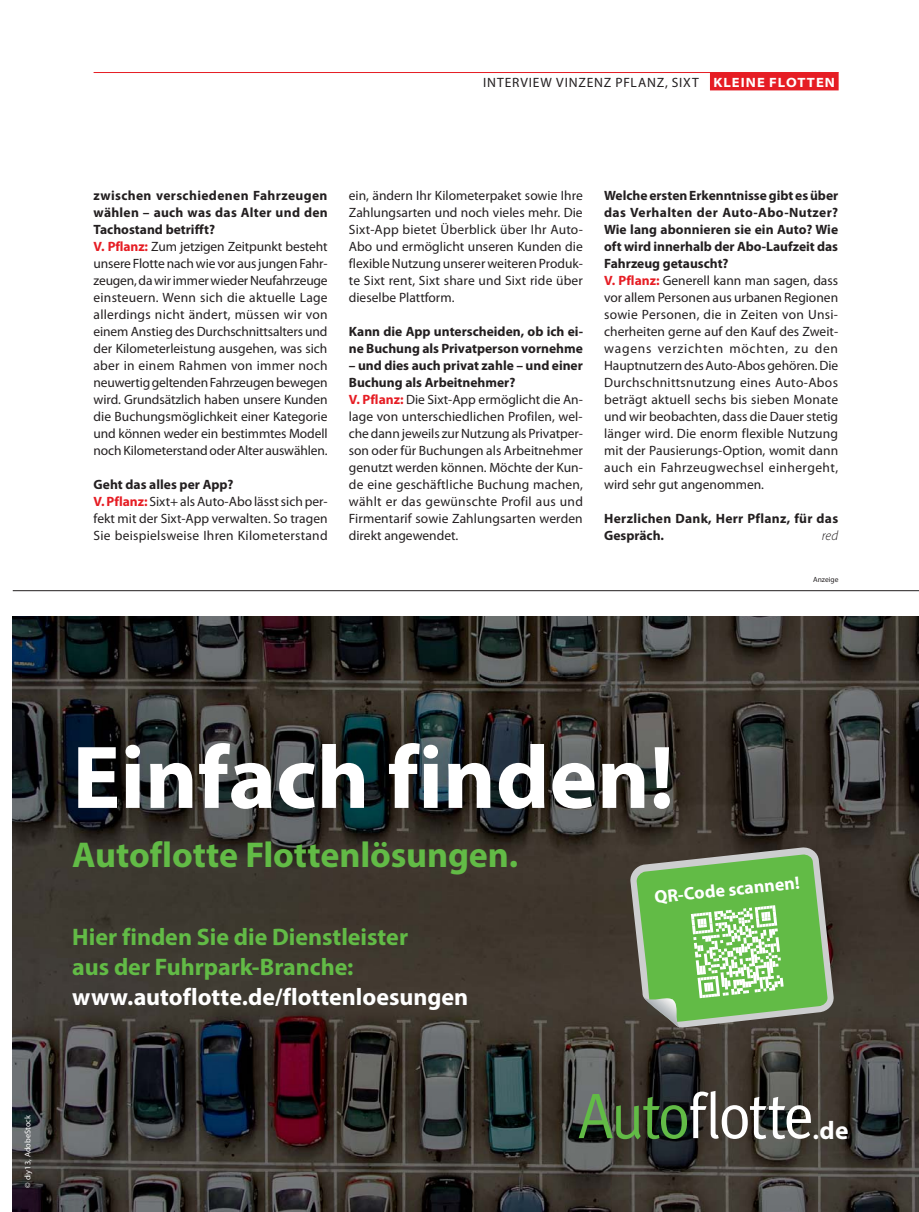
<style>
.page{position:relative;width:919px;height:1212px;background:#fff}
.page>*{position:absolute;margin:0;border:0;box-sizing:border-box;transform-origin:0 0}
.t1{font:700 90px "Myriad Pro";color:#fff}
.t2{font:700 36px "Myriad Pro";letter-spacing:-.005em;color:#62bb46}
.t3{font:700 25.5px "Myriad Pro";color:#fff}
.t4{font:700 24px/30px "Myriad Pro";color:#62bb46}
.t5{font:700 24px "Myriad Pro";color:#fff}
.t6{font:700 18px "Myriad Pro";color:#fff}
.t7{font:13.5px/17px "Myriad Pro";color:#231f20}
.t8{font:700 13.5px/17px "Myriad Pro";color:#231f20}
.t9{font:700 13.5px/17px "Myriad Pro";letter-spacing:.02em;color:#231f20}
.t10{font:13.5px "Myriad Pro";letter-spacing:.06em;color:#231f20}
.t11{font:italic 300 13.5px "Myriad Pro";color:#231f20}
.t12{font:8.25px "Myriad Pro";letter-spacing:.01em;color:#fff}
.t13{font:7.5px "Myriad Pro";color:#231f20}
.s1{font-weight:700;font-stretch:semi-expanded;color:#fff}
.s2{font-weight:700}
.s3{font-weight:700;color:#e61d24}
</style>
<div class="page">
<div style="left:710px;top:72px;width:128px;height:18px;background:#e61d24"></div>
<hr style="left:94px;top:72px;width:744px;height:1px;background:#e61d24">
<hr style="left:13px;top:590px;width:905px;height:1px;background:#231f20">
<img style="left:13px;top:617px;width:905px;height:595px">
<svg style="left:629px;top:847px;width:205px;height:181px;background:#77ac63"></svg>
<svg style="left:578px;top:1091px;width:232px;height:48px;background:#5a6553"></svg>
<p class="t10" style="left:483px;top:78px;width:353px">INTERVIEW VINZENZ PFLANZ, SIXT <span class="s1">KLEINE FLOTTEN</span></p>
<p class="t7" style="left:94px;top:188px;width:235px"><span class="s2">zwischen verschiedenen Fahrzeugen wählen – auch was das Alter und den Tachostand betrifft?<br></span><span class="s3">V. Pflanz:</span> Zum jetzigen Zeitpunkt besteht unsere Flotte nach wie vor aus jungen Fahr&shy;zeugen, da wir immer wieder Neufahrzeuge einsteuern. Wenn sich die aktuelle Lage allerdings nicht ändert, müssen wir von einem Anstieg des Durchschnittsalters und der Kilometerleistung ausgehen, was sich aber in einem Rahmen von immer noch neuwertig geltenden Fahrzeugen bewegen wird. Grundsätzlich haben unsere Kunden die Buchungsmöglichkeit einer Kategorie und können weder ein bestimmtes Modell noch Kilometerstand oder Alter auswählen.</p>
<p class="t7" style="left:94px;top:477px;width:235px"><span class="s2">Geht das alles per App?<br></span><span class="s3">V. Pflanz:</span> Sixt+ als Auto-Abo lässt sich per&shy;fekt mit der Sixt-App verwalten. So tragen Sie beispielsweise Ihren Kilometerstand</p>
<p class="t7" style="left:349px;top:188px;width:235px;text-align:justify">ein, ändern Ihr Kilometerpaket sowie Ihre Zahlungsarten und noch vieles mehr. Die Sixt-App bietet Überblick über Ihr Auto-Abo und ermöglicht unseren Kunden die flexible Nutzung unserer weiteren Produk&shy;te Sixt rent, Sixt share und Sixt ride über dieselbe Plattform.</p>
<p class="t8" style="left:349px;top:324px;width:235px">Kann die App unterscheiden, ob ich ei&shy;ne Buchung als Privatperson vornehme</p>
<p class="t7" style="left:349px;top:358px;width:235px"><span class="s2">– und dies auch privat zahle – und einer Buchung als Arbeitnehmer?<br></span><span class="s3">V. Pflanz:</span> Die Sixt-App ermöglicht die An&shy;lage von unterschiedlichen Profilen, wel&shy;che dann jeweils zur Nutzung als Privatper&shy;son oder für Buchungen als Arbeitnehmer genutzt werden können. Möchte der Kun&shy;de eine geschäftliche Buchung machen, wählt er das gewünschte Profil aus und Firmentarif sowie Zahlungsarten werden direkt angewendet.</p>
<p class="t7" style="left:604px;top:188px;width:236px"><span class="s2">Welche ersten Erkenntnisse gibt es über das Verhalten der Auto-Abo-Nutzer?<br>Wie lang abonnieren sie ein Auto? Wie oft wird innerhalb der Abo-Laufzeit das Fahrzeug getauscht?<br></span><span class="s3">V. Pflanz:</span> Generell kann man sagen, dass vor allem Personen aus urbanen Regionen sowie Personen, die in Zeiten von Unsi&shy;cherheiten gerne auf den Kauf des Zweit&shy;wagens verzichten möchten, zu den Hauptnutzern des Auto-Abos gehören. Die Durchschnittsnutzung eines Auto-Abos beträgt aktuell sechs bis sieben Monate und wir beobachten, dass die Dauer stetig länger wird. Die enorm flexible Nutzung mit der Pausierungs-Option, womit dann auch ein Fahrzeugwechsel einhergeht, wird sehr gut angenommen.</p>
<p class="t9" style="left:604px;top:511px;width:235px">Herzlichen Dank, Herr Pflanz, für das<br>Gespräch.</p>
<p class="t11" style="left:821px;top:528px;width:18px">red</p>
<p class="t13" style="left:813px;top:577px;width:27px">Anzeige</p>
<h1 class="t1" style="left:72px;top:744px;width:603px">Einfach finden!</h1>
<h2 class="t2" style="left:72px;top:841px;width:447px">Autoflotte Flottenlösungen.</h2>
<h3 class="t6" style="left:653px;top:890px;width:147px;rotate:-6deg">QR-Code scannen!</h3>
<h3 class="t4" style="left:72px;top:924px;width:337px">Hier finden Sie die Dienstleister aus der Fuhrpark-Branche:</h3>
<h3 class="t5" style="left:72px;top:988px;width:397px">www.autoflotte.de/flottenloesungen</h3>
<p class="t12" style="left:25px;top:1188px;width:75px;rotate:-90deg">© diy13, AdobeStock</p>
<h3 class="t3" style="left:812px;top:1121px;width:38px">.de</h3>
</div>
